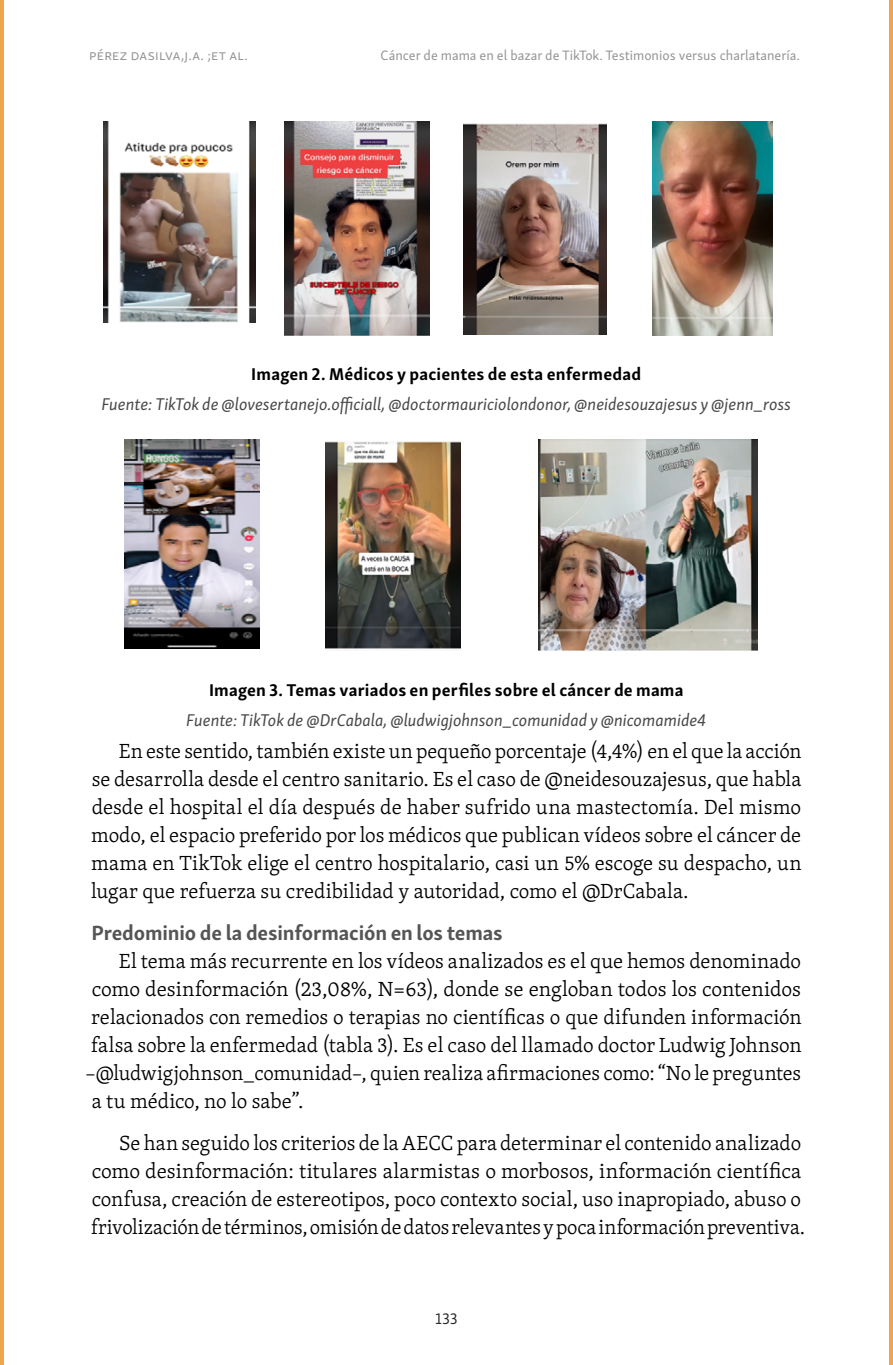
<style>
.page{position:relative;width:893px;height:1365px;background:#fff}
.page>*{position:absolute;margin:0;border:0;box-sizing:border-box;transform-origin:0 0}
.t1{font:300 21px/28px "Skolar Latin";color:#000;text-align:justify}
.t2{font:700 21px "Skolar Sans Latn";letter-spacing:-.005em;color:#555}
.t3{font:italic 17.5px "Skolar Sans Latn";color:#484848}
.t4{font:700 17.5px "Skolar Sans Latn";letter-spacing:.01em;color:#000}
.t5{font:15.75px "Skolar Sans Latn";color:#292929}
.t6{font:14px "Skolar Sans Latn";color:#939393}
.t7{font:14px "Skolar Sans Latn";letter-spacing:.02em;color:#939393}
</style>
<div class="page">
<img style="left:104px;top:122px;width:152px;height:200px">
<img style="left:285px;top:122px;width:145px;height:213px">
<img style="left:464px;top:123px;width:142px;height:212px">
<img style="left:653px;top:122px;width:120px;height:213px">
<img style="left:124px;top:439px;width:135px;height:209px">
<img style="left:326px;top:441px;width:135px;height:208px">
<img style="left:539px;top:439px;width:218px;height:211px">
<hr style="left:0;top:0;width:4px;height:1364px;background:#f0a54d">
<hr style="left:889px;top:0;width:4px;height:1364px;background:#f0a54d">
<p class="t7" style="left:89px;top:45px;width:160px">pérez dasilva,j.a. ;et al.</p>
<p class="t6" style="left:381px;top:45px;width:421px">Cáncer de mama en el bazar de TikTok. Testimonios versus charlatanería.</p>
<p class="t4" style="left:251px;top:360px;width:391px">Imagen 2. Médicos y pacientes de esta enfermedad</p>
<p class="t3" style="left:101px;top:391px;width:691px">Fuente: TikTok de @lovesertanejo.officiall, @doctormauriciolondonor, @neidesouzajesus y @jenn_ross</p>
<p class="t4" style="left:209px;top:675px;width:476px">Imagen 3. Temas variados en perfiles sobre el cáncer de mama</p>
<p class="t3" style="left:186px;top:706px;width:521px">Fuente: TikTok de @DrCabala, @ludwigjohnson_comunidad y @nicomamide4</p>
<p class="t1" style="left:91px;top:736px;width:712px;text-indent:28px">En este sentido, también existe un pequeño porcentaje (4,4%) en el que la acción se desarrolla desde el centro sanitario. Es el caso de @neidesouzajesus, que habla desde el hospital el día después de haber sufrido una mastectomía. Del mismo modo, el espacio preferido por los médicos que publican vídeos sobre el cáncer de mama en TikTok elige el centro hospitalario, casi un 5% escoge su despacho, un lugar que refuerza su credibilidad y autoridad, como el @DrCabala.</p>
<p class="t2" style="left:91px;top:915px;width:413px">Predominio de la desinformación en los temas</p>
<p class="t1" style="left:119px;top:946px;width:684px">El tema más recurrente en los vídeos analizados es el que hemos denominado</p>
<p class="t1" style="left:92px;top:974px;width:711px">como desinformación (23,08%, N=63), donde se engloban todos los contenidos</p>
<p class="t1" style="left:91px;top:1002px;width:712px">relacionados con remedios o terapias no científicas o que difunden información</p>
<p class="t1" style="left:91px;top:1030px;width:712px">falsa sobre la enfermedad (tabla 3). Es el caso del llamado doctor Ludwig Johnson</p>
<p class="t1" style="left:85px;top:1058px;width:717px">–@ludwigjohnson_comunidad–, quien realiza afirmaciones como: “No le preguntes</p>
<p class="t1" style="left:92px;top:1086px;width:213px">a tu médico, no lo sabe”.</p>
<p class="t1" style="left:91px;top:1128px;width:715px;text-align:left;text-indent:28px">Se han seguido los criterios de la AECC para determinar el contenido analizado como desinformación: titulares alarmistas o morbosos, información científica confusa, creación de estereotipos, poco contexto social, uso inapropiado, abuso o frivolización de términos, omisión de datos relevantes y poca información preventiva.</p>
<p class="t5" style="left:435px;top:1306px;width:24px">133</p>
</div>
